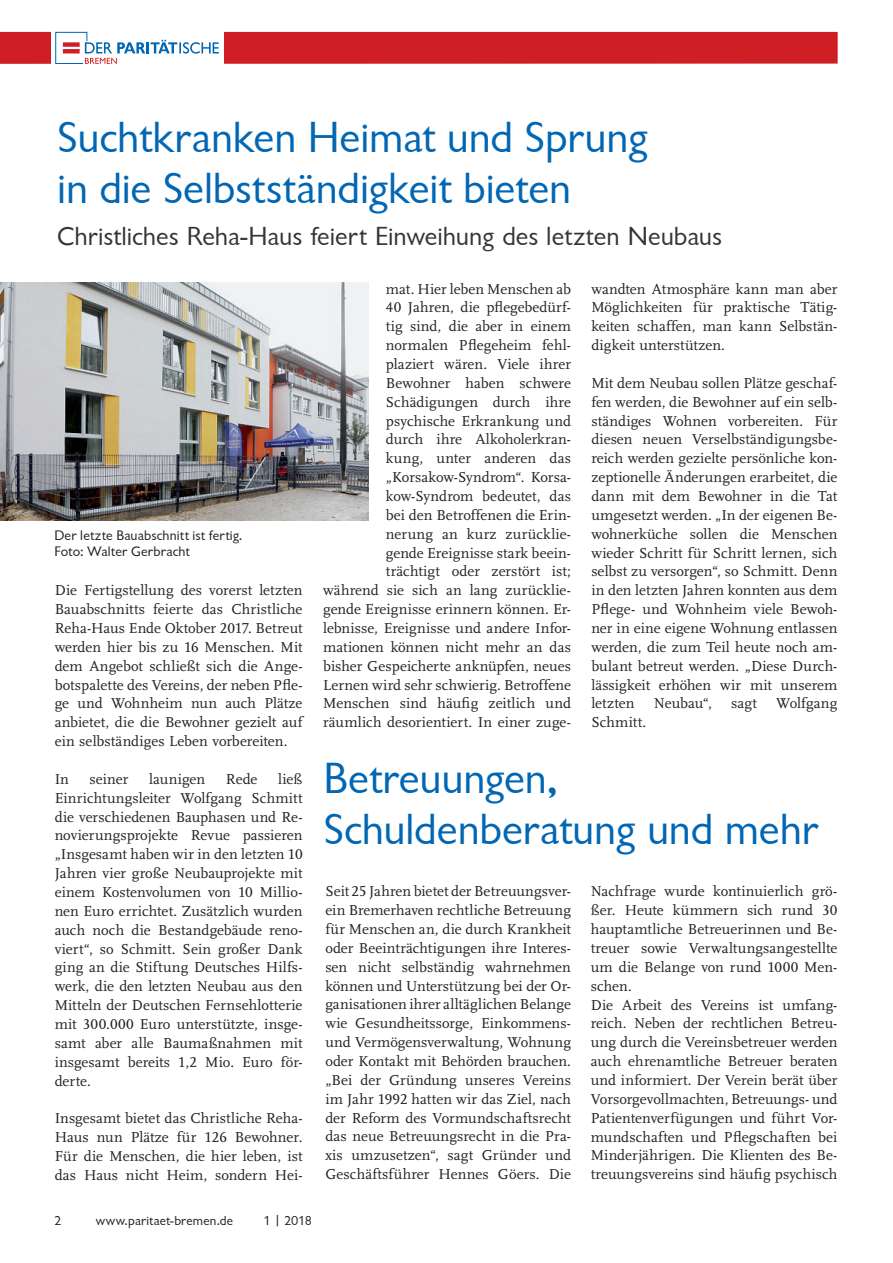
<style>
.page{position:relative;width:893px;height:1263px;background:#fff}
.page>*{position:absolute;margin:0;border:0;box-sizing:border-box;transform-origin:0 0}
.t1{font:45px/51px "Chantilly";letter-spacing:-.005em;color:#0166b3}
.t2{font:27px "Chantilly";color:#363536}
.t3{font:15px/18.9px "Scala LF";letter-spacing:.005em;color:#231f20;text-align:justify}
.t4{font:14.25px/15.8px "Chantilly";letter-spacing:.01em;color:#231f20}
.t5{font:13.5px "Chantilly";letter-spacing:.015em;color:#231f20}
</style>
<div class="page">
<div style="left:0;top:32px;width:838px;height:32px;background:#d01e25"></div>
<div style="left:51px;top:29px;width:172px;height:37px;background:#fff"></div>
<svg style="left:55px;top:32px;width:164px;height:32px"></svg>
<img style="left:0;top:282px;width:369px;height:239px">
<h1 class="t1" style="left:57px;top:117px;width:592px">Suchtkranken Heimat und Sprung in die Selbstständigkeit bieten</h1>
<h2 class="t2" style="left:57px;top:227px;width:666px">Christliches Reha-Haus feiert Einweihung des letzten Neubaus</h2>
<p class="t4" style="left:54px;top:529px;width:190px">Der letzte Bauabschnitt ist fertig.<br>Foto: Walter Gerbracht</p>
<p class="t3" style="left:55px;top:583px;width:249px">Die Fertigstellung des vorerst letzten Bauabschnitts feierte das Christliche Reha-Haus Ende Oktober 2017. Betreut werden hier bis zu 16 Menschen. Mit dem Angebot schließt sich die Ange&shy;botspalette des Vereins, der neben Pfle&shy;ge und Wohnheim nun auch Plätze anbietet, die die Bewohner gezielt auf ein selbständiges Leben vorbereiten.</p>
<p class="t3" style="left:55px;top:771px;width:16px">In</p>
<p class="t3" style="left:90px;top:771px;width:40px">seiner</p>
<p class="t3" style="left:149px;top:771px;width:58px">launigen</p>
<p class="t3" style="left:226px;top:771px;width:33px">Rede</p>
<p class="t3" style="left:55px;top:771px;width:249px;text-indent:223px">ließ Einrichtungsleiter Wolfgang Schmitt die verschiedenen Bauphasen und Re&shy;novierungsprojekte Revue passieren „Insgesamt haben wir in den letzten 10<br>Jahren vier große Neubauprojekte mit einem Kostenvolumen von 10 Millio&shy;nen Euro errichtet. Zusätzlich wurden auch noch die Bestandgebäude reno&shy;viert“, so Schmitt. Sein großer Dank ging an die Stiftung Deutsches Hilfs&shy;werk, die den letzten Neubau aus den Mitteln der Deutschen Fernsehlotterie mit 300.000 Euro unterstützte, insge&shy;samt aber alle Baumaßnahmen mit insgesamt bereits 1,2 Mio. Euro för&shy;derte.</p>
<p class="t3" style="left:55px;top:1111px;width:249px">Insgesamt bietet das Christliche Reha-Haus nun Plätze für 126 Bewohner.<br>Für die Menschen, die hier leben, ist das Haus nicht Heim, sondern Hei-</p>
<p class="t3" style="left:323px;top:281px;width:249px;text-align:right">mat. Hier leben Menschen ab<br>40 Jahren, die pflegebedürf-<br>tig sind, die aber in einem normalen Pflegeheim fehl-<br>plaziert wären. Viele ihrer<br>Bewohner haben schwere<br>Schädigungen durch ihre psychische Erkrankung und<br>durch ihre Alkoholerkran-<br>kung, unter anderen das „Korsakow-Syndrom“. Korsa&shy;kow-Syndrom bedeutet, das<br>bei den Betroffenen die Erin-<br>nerung an kurz zurücklie-<br>gende Ereignisse stark beein-<br>trächtigt oder zerstört ist;<br>während sie sich an lang zurücklie&shy;gende Ereignisse erinnern können. Er&shy;lebnisse, Ereignisse und andere Infor&shy;mationen können nicht mehr an das bisher Gespeicherte anknüpfen, neues<br>Lernen wird sehr schwierig. Betroffene<br>Menschen sind häufig zeitlich und räumlich desorientiert. In einer zuge-</p>
<p class="t3" style="left:591px;top:281px;width:248px">wandten Atmosphäre kann man aber Möglichkeiten für praktische Tätig&shy;keiten schaffen, man kann Selbstän&shy;digkeit unterstützen.</p>
<p class="t3" style="left:591px;top:375px;width:248px">Mit dem Neubau sollen Plätze geschaf&shy;fen werden, die Bewohner auf ein selb&shy;ständiges Wohnen vorbereiten. Für diesen neuen Verselbständigungsbe&shy;reich werden gezielte persönliche kon&shy;zeptionelle Änderungen erarbeitet, die dann mit dem Bewohner in die Tat umgesetzt werden. „In der eigenen Be&shy;wohnerküche sollen die Menschen wieder Schritt für Schritt lernen, sich selbst zu versorgen“, so Schmitt. Denn in den letzten Jahren konnten aus dem Pflege- und Wohnheim viele Bewoh&shy;ner in eine eigene Wohnung entlassen werden, die zum Teil heute noch am&shy;bulant betreut werden. „Diese Durch&shy;lässigkeit erhöhen wir mit unserem letzten</p>
<p class="t3" style="left:654px;top:696px;width:60px">Neubau“,</p>
<p class="t3" style="left:731px;top:696px;width:27px">sagt</p>
<p class="t3" style="left:776px;top:696px;width:63px">Wolfgang</p>
<p class="t3" style="left:591px;top:715px;width:56px">Schmitt.</p>
<h1 class="t1" style="left:324px;top:758px;width:497px">Betreuungen,<br>Schuldenberatung und mehr</h1>
<p class="t3" style="left:591px;top:884px;width:248px;text-align:left">Nachfrage wurde kontinuierlich grö&shy;ßer. Heute kümmern sich rund 30 hauptamtliche Betreuerinnen und Be&shy;treuer sowie Verwaltungsangestellte um die Belange von rund 1000 Men&shy;schen.<br>Die Arbeit des Vereins ist umfang&shy;reich. Neben der rechtlichen Betreu&shy;ung durch die Vereinsbetreuer werden auch ehrenamtliche Betreuer beraten und informiert. Der Verein berät über Vorsorgevollmachten, Betreuungs- und Patientenverfügungen und führt Vor&shy;mundschaften und Pflegschaften bei Minderjährigen. Die Klienten des Be&shy;treuungsvereins sind häufig psychisch</p>
<p class="t3" style="left:325px;top:884px;width:247px">Seit 25 Jahren bietet der Betreuungsver&shy;ein Bremerhaven rechtliche Betreuung für Menschen an, die durch Krankheit oder Beeinträchtigungen ihre Interes&shy;sen nicht selbständig wahrnehmen können und Unterstützung bei der Or&shy;ganisationen ihrer alltäglichen Belange wie Gesundheitssorge, Einkommens&shy;und Vermögensverwaltung, Wohnung oder Kontakt mit Behörden brauchen. „Bei der Gründung unseres Vereins im Jahr 1992 hatten wir das Ziel, nach der Reform des Vormundschaftsrecht das neue Betreuungsrecht in die Pra&shy;xis umzusetzen“, sagt Gründer und Geschäftsführer Hennes Göers. Die</p>
<p class="t5" style="left:54px;top:1216px;width:9px">2</p>
<p class="t5" style="left:96px;top:1216px;width:139px">www.paritaet-bremen.de</p>
<p class="t5" style="left:264px;top:1216px;width:50px">1 | 2018</p>
</div>
